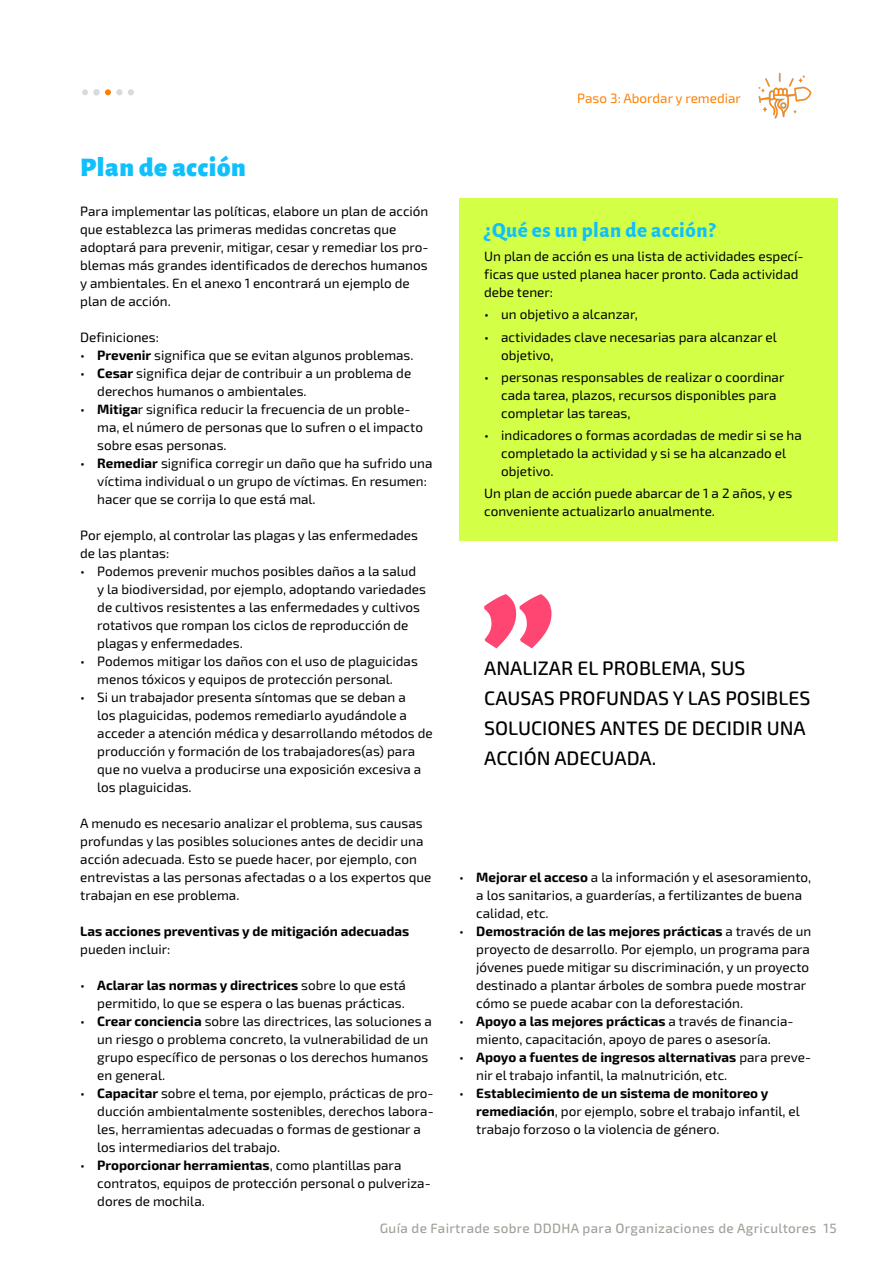
<style>
.page{position:relative;width:893px;height:1263px;background:#fff}
.page>*{position:absolute;margin:0;border:0;box-sizing:border-box;transform-origin:0 0}
.t1{font:900 27px "Alegreya Sans";letter-spacing:.025em;color:#0fc0fc}
.t2{font:800 21px "Alegreya Sans";letter-spacing:.025em;color:#0fc0fc}
.t3{font:500 19.5px/30px "Exo 2";color:#000}
.t4{font:13.5px/18px "Exo 2";color:#000}
.t5{font:500 13.5px "Exo 2";letter-spacing:.025em;color:#9da399}
.t6{font:700 13.5px "Exo 2";color:#000}
.t7{font:13.5px "Exo 2";color:#ff8000}
.s1{font-weight:700}
</style>
<div class="page">
<img style="left:758px;top:72px;width:54px;height:47px">
<div style="left:459px;top:198px;width:379px;height:342px;background:#d4ff47"></div>
<svg style="left:484px;top:594px;width:67px;height:54px"></svg>
<svg style="left:82px;top:89px;width:6px;height:6px"></svg>
<div style="left:93px;top:89px;width:7px;height:7px;background:#dadada;border-radius:50%"></div>
<svg style="left:105px;top:89px;width:17px;height:6px"></svg>
<svg style="left:128px;top:89px;width:6px;height:6px"></svg>
<h1 class="t1" style="left:80px;top:145px;width:167px">Plan de acción</h1>
<p class="t4" style="left:80px;top:203px;width:350px">Para implementar las políticas, elabore un plan de acción que establezca las primeras medidas concretas que adoptará para prevenir, mitigar, cesar y remediar los pro&shy;blemas más grandes identificados de derechos humanos y ambientales. En el anexo 1 encontrará un ejemplo de plan de acción.</p>
<p class="t4" style="left:80px;top:329px;width:80px">Definiciones:</p>
<p class="t4" style="left:80px;top:347px;width:335px">• <span class="s1">Prevenir</span> significa que se evitan algunos problemas.</p>
<p class="t4" style="left:97px;top:365px;width:316px;text-indent:-17px">• <span class="s1">Cesar</span> significa dejar de contribuir a un problema de derechos humanos o ambientales.</p>
<p class="t4" style="left:97px;top:401px;width:327px;text-indent:-17px">• <span class="s1">Mitiga</span>r significa reducir la frecuencia de un proble&shy;ma, el número de personas que lo sufren o el impacto sobre esas personas.</p>
<p class="t4" style="left:97px;top:454px;width:337px;text-indent:-17px">• <span class="s1">Remediar</span> significa corregir un daño que ha sufrido una víctima individual o un grupo de víctimas. En resumen: hacer que se corrija lo que está mal.</p>
<p class="t4" style="left:80px;top:526px;width:339px">Por ejemplo, al controlar las plagas y las enfermedades de las plantas:</p>
<p class="t4" style="left:97px;top:562px;width:330px;text-indent:-17px">• Podemos prevenir muchos posibles daños a la salud y la biodiversidad, por ejemplo, adoptando variedades de cultivos resistentes a las enfermedades y cultivos rotativos que rompan los ciclos de reproducción de plagas y enfermedades.</p>
<p class="t4" style="left:80px;top:652px;width:339px;text-align:center">• Podemos mitigar los daños con el uso de plaguicidas menos tóxicos y equipos de protección personal.</p>
<p class="t4" style="left:97px;top:688px;width:337px;text-indent:-17px">• Si un trabajador presenta síntomas que se deban a<br>los plaguicidas, podemos remediarlo ayudándole a acceder a atención médica y desarrollando métodos de producción y formación de los trabajadores(as) para que no vuelva a producirse una exposición excesiva a los plaguicidas.</p>
<p class="t4" style="left:80px;top:814px;width:353px">A menudo es necesario analizar el problema, sus causas profundas y las posibles soluciones antes de decidir una acción adecuada. Esto se puede hacer, por ejemplo, con entrevistas a las personas afectadas o a los expertos que trabajan en ese problema.</p>
<p class="t6" style="left:80px;top:923px;width:330px">Las acciones preventivas y de mitigación adecuadas</p>
<p class="t4" style="left:80px;top:940px;width:92px">pueden incluir:</p>
<p class="t4" style="left:80px;top:976px;width:327px;text-align:right">• <span class="s1">Aclarar las normas y directrices</span> sobre lo que está permitido, lo que se espera o las buenas prácticas.</p>
<p class="t4" style="left:97px;top:1012px;width:336px;text-indent:-17px">• <span class="s1">Crear conciencia</span> sobre las directrices, las soluciones a un riesgo o problema concreto, la vulnerabilidad de un grupo específico de personas o los derechos humanos en general.</p>
<p class="t4" style="left:97px;top:1084px;width:338px;text-indent:-17px">• <span class="s1">Capacitar</span> sobre el tema, por ejemplo, prácticas de pro&shy;ducción ambientalmente sostenibles, derechos labora&shy;les, herramientas adecuadas o formas de gestionar a los intermediarios del trabajo.</p>
<p class="t4" style="left:97px;top:1156px;width:335px;text-indent:-17px">• <span class="s1">Proporcionar herramientas</span>, como plantillas para contratos, equipos de protección personal o pulveriza&shy;dores de mochila.</p>
<p class="t7" style="left:577px;top:90px;width:165px">Paso 3: Abordar y remediar</p>
<h2 class="t2" style="left:484px;top:215px;width:233px">¿Qué es un plan de acción?</h2>
<p class="t4" style="left:484px;top:248px;width:321px">Un plan de acción es una lista de actividades especí&shy;ficas que usted planea hacer pronto. Cada actividad debe tener:</p>
<p class="t4" style="left:484px;top:306px;width:155px">• un objetivo a alcanzar,</p>
<p class="t4" style="left:501px;top:328px;width:277px;text-indent:-17px">• actividades clave necesarias para alcanzar el objetivo,</p>
<p class="t4" style="left:501px;top:368px;width:285px;text-indent:-17px">• personas responsables de realizar o coordinar cada tarea, plazos, recursos disponibles para completar las tareas,</p>
<p class="t4" style="left:501px;top:427px;width:302px;text-indent:-17px">• indicadores o formas acordadas de medir si se ha completado la actividad y si se ha alcanzado el objetivo.</p>
<p class="t4" style="left:484px;top:485px;width:309px">Un plan de acción puede abarcar de 1 a 2 años, y es conveniente actualizarlo anualmente.</p>
<h3 class="t3" style="left:484px;top:653px;width:328px">ANALIZAR EL PROBLEMA, SUS<br>CAUSAS PROFUNDAS Y LAS POSIBLES<br>SOLUCIONES ANTES DE DECIDIR UNA<br>ACCIÓN ADECUADA.</h3>
<p class="t4" style="left:476px;top:868px;width:337px;text-indent:-17px">• <span class="s1">Mejorar el acceso</span> a la información y el asesoramiento, a los sanitarios, a guarderías, a fertilizantes de buena calidad, etc.</p>
<p class="t4" style="left:476px;top:922px;width:337px;text-indent:-17px">• <span class="s1">Demostración de las mejores prácticas</span> a través de un proyecto de desarrollo. Por ejemplo, un programa para jóvenes puede mitigar su discriminación, y un proyecto destinado a plantar árboles de sombra puede mostrar cómo se puede acabar con la deforestación.</p>
<p class="t4" style="left:459px;top:1012px;width:336px;text-align:center">• <span class="s1">Apoyo a las mejores prácticas</span> a través de financia&shy;miento, capacitación, apoyo de pares o asesoría.</p>
<p class="t4" style="left:476px;top:1048px;width:336px;text-indent:-17px">• <span class="s1">Apoyo a fuentes de ingresos alternativas</span> para preve&shy;nir el trabajo infantil, la malnutrición, etc.</p>
<p class="t4" style="left:476px;top:1084px;width:325px;text-indent:-17px">• <span class="s1">Establecimiento de un sistema de monitoreo y remediación</span>, por ejemplo, sobre el trabajo infantil, el trabajo forzoso o la violencia de género.</p>
<p class="t5" style="left:380px;top:1220px;width:458px">Guía de Fairtrade sobre DDDHA para Organizaciones de Agricultores 15</p>
</div>
